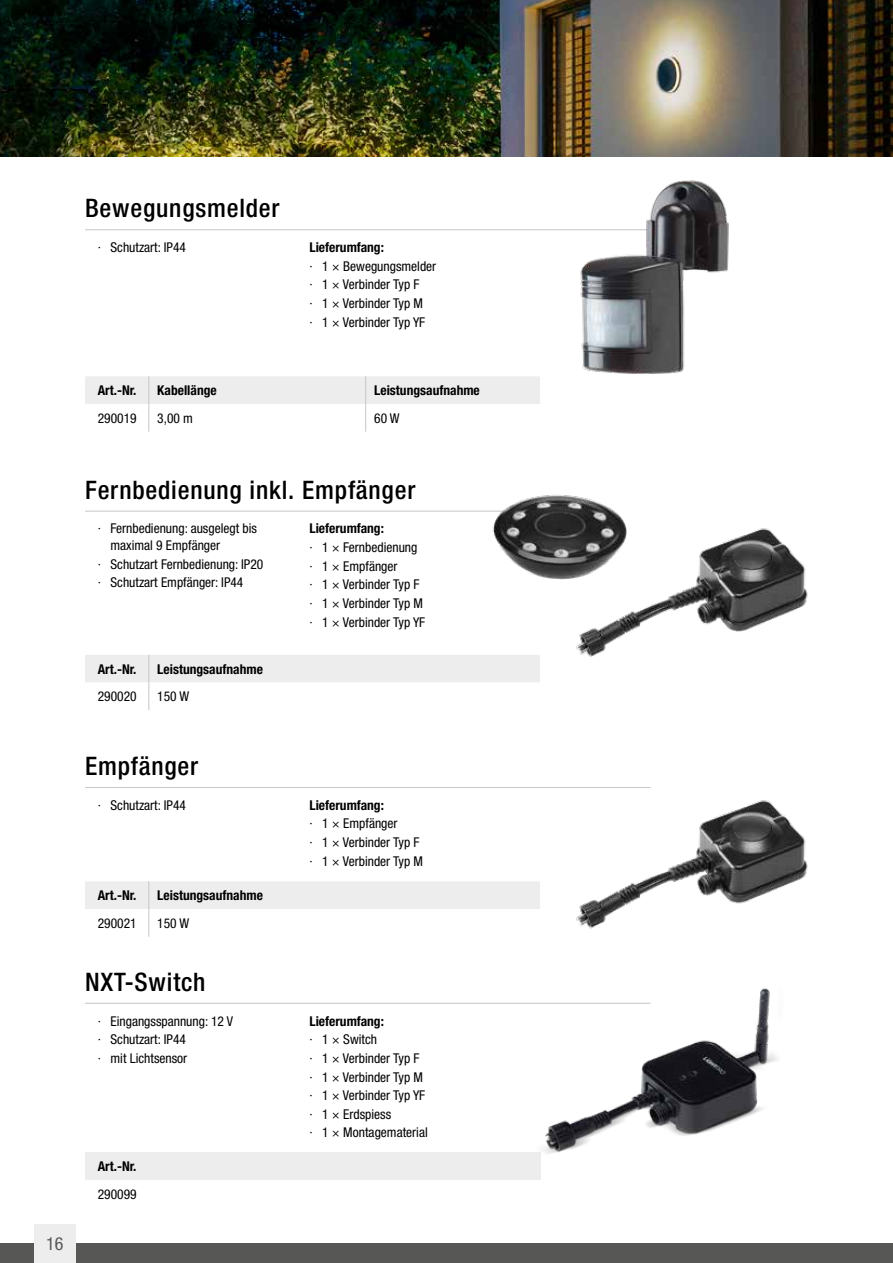
<style>
.page{position:relative;width:893px;height:1263px;background:#fff}
.page>*{position:absolute;margin:0;border:0;box-sizing:border-box;transform-origin:0 0}
.t1{font:500 condensed 25.5px "Helvetica Neue LT Pro";letter-spacing:.03em;color:#000}
.t2{font:condensed 18px "Helvetica Neue LT Pro";color:#575756}
.t3{font:condensed 13.5px/18.6px "Helvetica Neue LT Pro";color:#000}
.t4{font:700 condensed 13.5px "Helvetica Neue LT Pro";color:#000}
</style>
<div class="page">
<img style="left:0;top:0;width:893px;height:156px">
<div style="left:0;top:1243px;width:893px;height:20px;background:#575756"></div>
<hr style="left:85px;top:229px;width:566px;height:1px;background:#c6c6c6">
<svg style="left:85px;top:376px;width:455px;height:56px"></svg>
<img style="left:575px;top:180px;width:154px;height:194px">
<hr style="left:85px;top:787px;width:566px;height:1px;background:#c6c6c6">
<svg style="left:85px;top:881px;width:455px;height:56px"></svg>
<img style="left:576px;top:800px;width:232px;height:129px">
<hr style="left:85px;top:1003px;width:566px;height:1px;background:#c6c6c6">
<div style="left:85px;top:1152px;width:455px;height:28px;background:#ededed"></div>
<hr style="left:85px;top:511px;width:489px;height:1px;background:#c6c6c6">
<svg style="left:85px;top:655px;width:455px;height:55px"></svg>
<img style="left:576px;top:528px;width:232px;height:129px">
<img style="left:478px;top:495px;width:170px;height:97px">
<div style="left:34px;top:1225px;width:42px;height:38px;background:#ededed"></div>
<img style="left:519px;top:988px;width:259px;height:192px">
<h2 class="t2" style="left:46px;top:1233px;width:19px">16</h2>
<h1 class="t1" style="left:85px;top:193px;width:196px">Bewegungsmelder</h1>
<p class="t3" style="left:98px;top:238px;width:90px">· Schutzart: IP44</p>
<p class="t4" style="left:309px;top:239px;width:76px">Lieferumfang:</p>
<p class="t3" style="left:309px;top:256px;width:128px">· 1 × Bewegungsmelder · 1 × Verbinder Typ F<br>· 1 × Verbinder Typ M<br>· 1 × Verbinder Typ YF</p>
<p class="t4" style="left:98px;top:382px;width:40px">Art.-Nr.</p>
<p class="t4" style="left:157px;top:382px;width:61px">Kabellänge</p>
<p class="t4" style="left:374px;top:382px;width:107px">Leistungsaufnahme</p>
<p class="t3" style="left:98px;top:408px;width:40px">290019</p>
<p class="t3" style="left:157px;top:408px;width:37px">3,00 m</p>
<p class="t3" style="left:374px;top:408px;width:27px">60 W</p>
<h1 class="t1" style="left:85px;top:474px;width:332px">Fernbedienung inkl. Empfänger</h1>
<p class="t3" style="left:111px;top:520px;width:148px;line-height:16.5px;text-indent:-13px">· Fernbedienung: ausgelegt bis maximal 9 Empfänger</p>
<p class="t3" style="left:98px;top:554px;width:167px">· Schutzart Fernbedienung: IP20 · Schutzart Empfänger: IP44</p>
<p class="t4" style="left:98px;top:661px;width:40px">Art.-Nr.</p>
<p class="t4" style="left:157px;top:661px;width:107px">Leistungsaufnahme</p>
<p class="t3" style="left:98px;top:687px;width:40px">290020</p>
<p class="t3" style="left:157px;top:687px;width:33px">150 W</p>
<h1 class="t1" style="left:85px;top:751px;width:115px">Empfänger</h1>
<p class="t4" style="left:309px;top:520px;width:76px">Lieferumfang:</p>
<p class="t3" style="left:309px;top:538px;width:117px">· 1 × Fernbedienung<br>· 1 × Empfänger<br>· 1 × Verbinder Typ F · 1 × Verbinder Typ M · 1 × Verbinder Typ YF</p>
<p class="t3" style="left:98px;top:795px;width:90px">· Schutzart: IP44</p>
<p class="t4" style="left:309px;top:797px;width:76px">Lieferumfang:</p>
<p class="t3" style="left:309px;top:814px;width:115px">· 1 × Empfänger<br>· 1 × Verbinder Typ F · 1 × Verbinder Typ M</p>
<p class="t4" style="left:98px;top:887px;width:40px">Art.-Nr.</p>
<p class="t4" style="left:157px;top:887px;width:107px">Leistungsaufnahme</p>
<p class="t3" style="left:98px;top:913px;width:40px">290021</p>
<p class="t3" style="left:157px;top:913px;width:33px">150 W</p>
<h1 class="t1" style="left:85px;top:967px;width:122px">NXT-Switch</h1>
<p class="t3" style="left:98px;top:1011px;width:137px">· Eingangsspannung: 12 V · Schutzart: IP44<br>· mit Lichtsensor</p>
<p class="t4" style="left:309px;top:1013px;width:76px">Lieferumfang:</p>
<p class="t3" style="left:309px;top:1030px;width:120px">· 1 × Switch<br>· 1 × Verbinder Typ F<br>· 1 × Verbinder Typ M · 1 × Verbinder Typ YF · 1 × Erdspiess<br>· 1 × Montagematerial</p>
<p class="t4" style="left:98px;top:1158px;width:40px">Art.-Nr.</p>
<p class="t3" style="left:98px;top:1184px;width:40px">290099</p>
</div>
